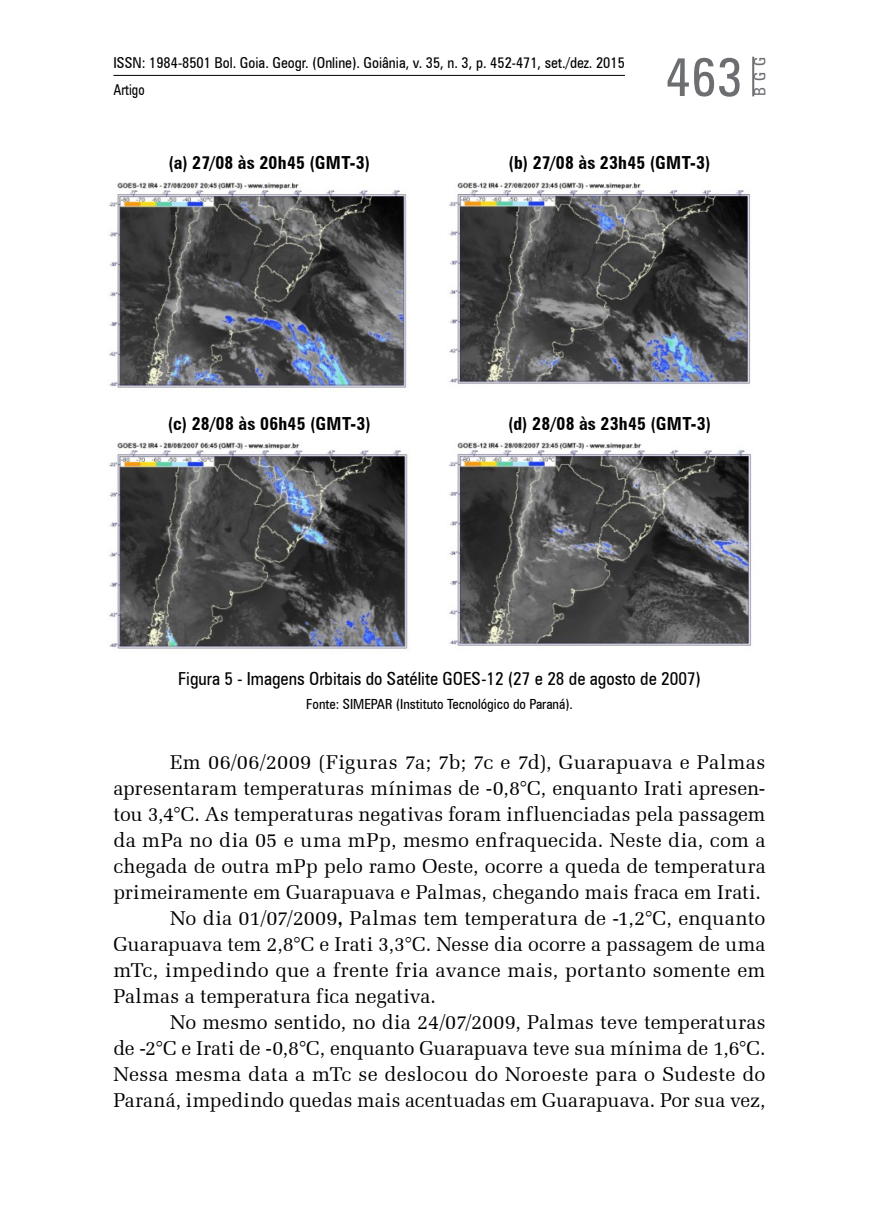
<style>
.page{position:relative;width:879px;height:1219px;background:#fff}
.page>*{position:absolute;margin:0;border:0;box-sizing:border-box;transform-origin:0 0}
.t1{font:condensed 54px "Zurich BT";color:#6d6e71}
.t2{font:20px "Zapf Elliptical 711 BT";letter-spacing:.005em;color:#000}
.t3{font:700 condensed 18px "Zurich BT";letter-spacing:.02em;color:#000}
.t4{font:condensed 18px "Zurich BT";color:#000}
.t5{font:condensed 16px "Zurich BT";color:#6d6e71}
.t6{font:condensed 15px/26.8px "Zurich BT";color:#000}
.t7{font:condensed 14px "Zurich BT";color:#000}
.s1{font-weight:700}
</style>
<div class="page">
<hr style="left:752px;top:57px;width:2px;height:39px;background:#6d6e71">
<hr style="left:113px;top:75px;width:512px;height:1px;background:#000">
<img style="left:108px;top:182px;width:301px;height:210px">
<img style="left:449px;top:182px;width:302px;height:207px">
<img style="left:108px;top:443px;width:300px;height:210px">
<img style="left:449px;top:443px;width:303px;height:203px">
<p class="t6" style="left:113px;top:49px;width:513px">ISSN: 1984-8501 Bol. Goia. Geogr. (Online). Goiânia, v. 35, n. 3, p. 452-471, set./dez. 2015<br>Artigo</p>
<h1 class="t1" style="left:665px;top:44px;width:79px">463</h1>
<p class="t5" style="left:750px;top:96px;width:41px;rotate:-90deg">BGG</p>
<p class="t3" style="left:168px;top:152px;width:203px">(a) 27/08 às 20h45 (GMT-3)</p>
<p class="t3" style="left:509px;top:152px;width:203px">(b) 27/08 às 23h45 (GMT-3)</p>
<p class="t3" style="left:168px;top:413px;width:204px">(c) 28/08 às 06h45 (GMT-3)</p>
<p class="t3" style="left:508px;top:413px;width:205px">(d) 28/08 às 23h45 (GMT-3)</p>
<p class="t4" style="left:178px;top:668px;width:524px">Figura 5 - Imagens Orbitais do Satélite GOES-12 (27 e 28 de agosto de 2007)</p>
<p class="t7" style="left:306px;top:695px;width:268px">Fonte: SIMEPAR (Instituto Tecnológico do Paraná).</p>
<p class="t2" style="left:170px;top:750px;width:597px">Em 06/06/2009 (Figuras 7a; 7b; 7c e 7d), Guarapuava e Palmas</p>
<p class="t2" style="left:113px;top:776px;width:653px">apresentaram temperaturas mínimas de -0,8°C, enquanto Irati apresen-</p>
<p class="t2" style="left:113px;top:802px;width:653px">tou 3,4°C. As temperaturas negativas foram influenciadas pela passagem</p>
<p class="t2" style="left:113px;top:828px;width:653px">da mPa no dia 05 e uma mPp, mesmo enfraquecida. Neste dia, com a</p>
<p class="t2" style="left:113px;top:854px;width:654px">chegada de outra mPp pelo ramo Oeste, ocorre a queda de temperatura</p>
<p class="t2" style="left:113px;top:880px;width:649px">primeiramente em Guarapuava e Palmas, chegando mais fraca em Irati.</p>
<p class="t2" style="left:170px;top:906px;width:597px">No dia 01/07/2009<span class="s1">,</span> Palmas tem temperatura de -1,2°C, enquanto</p>
<p class="t2" style="left:113px;top:932px;width:653px">Guarapuava tem 2,8°C e Irati 3,3°C. Nesse dia ocorre a passagem de uma</p>
<p class="t2" style="left:113px;top:958px;width:653px">mTc, impedindo que a frente fria avance mais, portanto somente em</p>
<p class="t2" style="left:113px;top:984px;width:324px">Palmas a temperatura fica negativa.</p>
<p class="t2" style="left:170px;top:1010px;width:597px">No mesmo sentido, no dia 24/07/2009, Palmas teve temperaturas</p>
<p class="t2" style="left:113px;top:1036px;width:653px">de -2°C e Irati de -0,8°C, enquanto Guarapuava teve sua mínima de 1,6°C.</p>
<p class="t2" style="left:113px;top:1062px;width:653px">Nessa mesma data a mTc se deslocou do Noroeste para o Sudeste do</p>
<p class="t2" style="left:113px;top:1088px;width:653px">Paraná, impedindo quedas mais acentuadas em Guarapuava. Por sua vez,</p>
</div>
